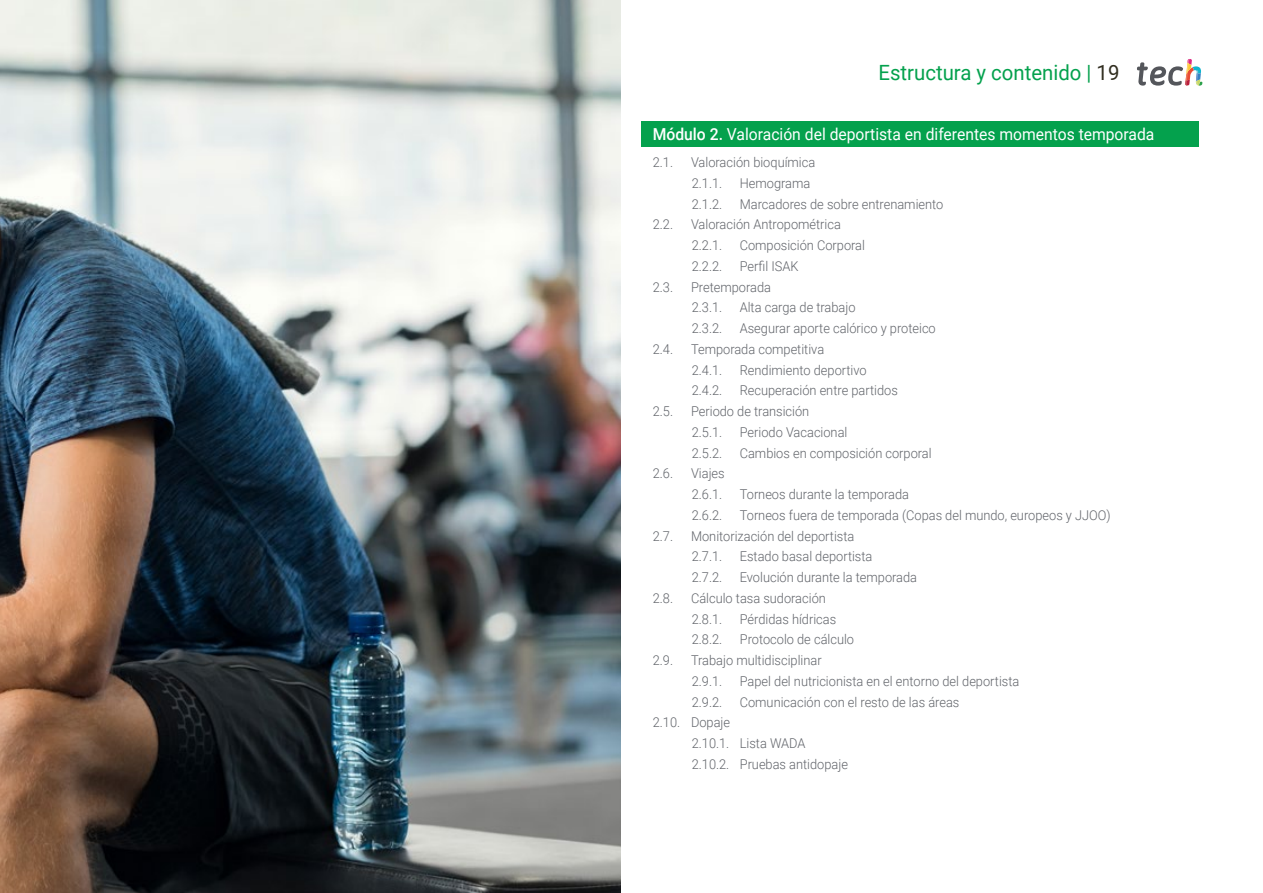
<style>
.page{position:relative;width:1263px;height:893px;background:#fff}
.page>*{position:absolute;margin:0;border:0;box-sizing:border-box;transform-origin:0 0}
.t1{font:21px "Roboto";color:#04a14d}
.t2{font:16.5px "Roboto";color:#fff;scale:.95 1}
.t3{font:300 13.5px/20.7px "Roboto";color:#61646a;scale:.95 1}
.s1{color:#312e20}
.s2{font-weight:500}
</style>
<div class="page">
<div style="left:642px;top:121px;width:557px;height:25px;background:#04a14d"></div>
<img style="left:0;top:0;width:621px;height:893px">
<svg style="left:1137px;top:59px;width:65px;height:27px"></svg>
<h1 class="t1" style="left:878px;top:57px;width:242px">Estructura y contenido | <span class="s1">19</span></h1>
<p class="t2" style="left:653px;top:123px;width:530px"><span class="s2">Módulo 2.</span> Valoración del deportista en diferentes momentos temporada</p>
<p class="t3" style="left:653px;top:151px;width:23px">2.1.</p>
<p class="t3" style="left:691px;top:151px;width:132px">Valoración bioquímica<br>2.1.1.</p>
<p class="t3" style="left:740px;top:172px;width:76px">Hemograma</p>
<p class="t3" style="left:692px;top:193px;width:34px">2.1.2.</p>
<p class="t3" style="left:740px;top:193px;width:216px">Marcadores de sobre entrenamiento</p>
<p class="t3" style="left:653px;top:214px;width:23px">2.2.</p>
<p class="t3" style="left:691px;top:214px;width:159px">Valoración Antropométrica<br>2.2.1.</p>
<p class="t3" style="left:740px;top:234px;width:133px">Composición Corporal</p>
<p class="t3" style="left:692px;top:255px;width:34px">2.2.2.</p>
<p class="t3" style="left:740px;top:255px;width:63px">Perfil ISAK</p>
<p class="t3" style="left:653px;top:276px;width:23px">2.3.</p>
<p class="t3" style="left:691px;top:276px;width:86px">Pretemporada<br>2.3.1.</p>
<p class="t3" style="left:740px;top:297px;width:123px">Alta carga de trabajo</p>
<p class="t3" style="left:692px;top:317px;width:34px">2.3.2.</p>
<p class="t3" style="left:740px;top:317px;width:208px">Asegurar aporte calórico y proteico</p>
<p class="t3" style="left:653px;top:338px;width:23px">2.4.</p>
<p class="t3" style="left:691px;top:338px;width:142px">Temporada competitiva<br>2.4.1.</p>
<p class="t3" style="left:740px;top:359px;width:135px">Rendimiento deportivo</p>
<p class="t3" style="left:692px;top:380px;width:34px">2.4.2.</p>
<p class="t3" style="left:740px;top:380px;width:168px">Recuperación entre partidos</p>
<p class="t3" style="left:653px;top:400px;width:23px">2.5.</p>
<p class="t3" style="left:691px;top:400px;width:126px">Periodo de transición<br>2.5.1.</p>
<p class="t3" style="left:740px;top:421px;width:115px">Periodo Vacacional</p>
<p class="t3" style="left:692px;top:442px;width:34px">2.5.2.</p>
<p class="t3" style="left:740px;top:442px;width:204px">Cambios en composición corporal</p>
<p class="t3" style="left:653px;top:463px;width:23px">2.6.</p>
<p class="t3" style="left:691px;top:463px;width:37px">Viajes<br>2.6.1.</p>
<p class="t3" style="left:740px;top:483px;width:180px">Torneos durante la temporada</p>
<p class="t3" style="left:692px;top:504px;width:34px">2.6.2.</p>
<p class="t3" style="left:740px;top:504px;width:392px">Torneos fuera de temporada (Copas del mundo, europeos y JJOO)</p>
<p class="t3" style="left:653px;top:525px;width:23px">2.7.</p>
<p class="t3" style="left:691px;top:525px;width:173px">Monitorización del deportista<br>2.7.1.</p>
<p class="t3" style="left:740px;top:546px;width:141px">Estado basal deportista</p>
<p class="t3" style="left:692px;top:566px;width:34px">2.7.2.</p>
<p class="t3" style="left:740px;top:566px;width:188px">Evolución durante la temporada</p>
<p class="t3" style="left:653px;top:587px;width:23px">2.8.</p>
<p class="t3" style="left:691px;top:587px;width:143px">Cálculo tasa sudoración<br>2.8.1.</p>
<p class="t3" style="left:740px;top:608px;width:103px">Pérdidas hídricas</p>
<p class="t3" style="left:692px;top:629px;width:34px">2.8.2.</p>
<p class="t3" style="left:740px;top:629px;width:122px">Protocolo de cálculo</p>
<p class="t3" style="left:653px;top:649px;width:23px">2.9.</p>
<p class="t3" style="left:691px;top:649px;width:139px">Trabajo multidisciplinar<br>2.9.1.</p>
<p class="t3" style="left:740px;top:670px;width:296px">Papel del nutricionista en el entorno del deportista</p>
<p class="t3" style="left:692px;top:691px;width:34px">2.9.2.</p>
<p class="t3" style="left:740px;top:691px;width:233px">Comunicación con el resto de las áreas</p>
<p class="t3" style="left:692px;top:712px;width:166px;text-indent:-39px">2.10. Dopaje<br>2.10.1. Lista WADA<br>2.10.2. Pruebas antidopaje</p>
</div>
